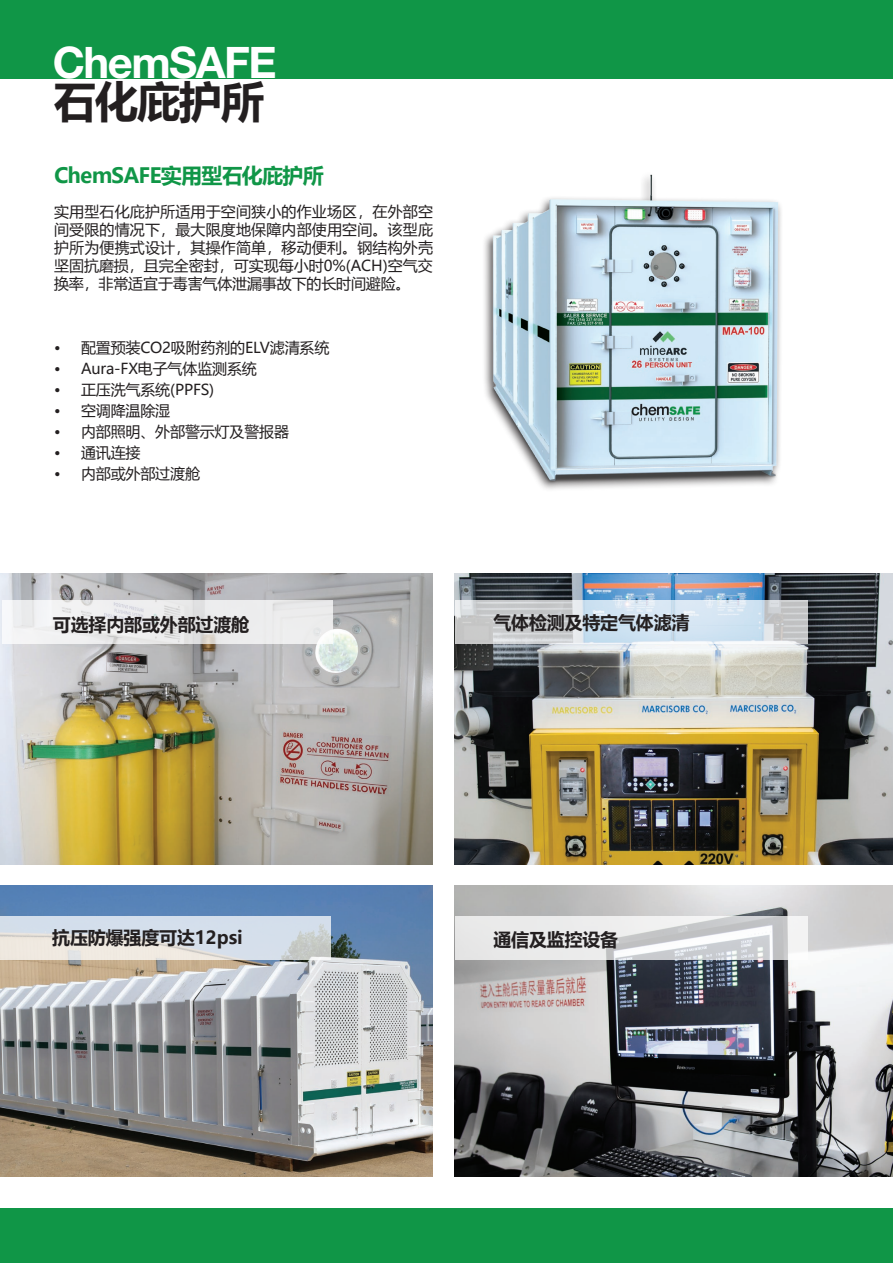
<style>
.page{position:relative;width:893px;height:1263px;background:#fff}
.page>*{position:absolute;margin:0;border:0;box-sizing:border-box;transform-origin:0 0}
.t1{font:700 43.5px "Helvetica Neue LT Std";letter-spacing:-.035em;color:#fff}
.t2{font:700 43.5px "Microsoft Ya Hei";letter-spacing:-.035em;color:#231f20}
.t3{font:700 21px "Microsoft Ya Hei";letter-spacing:-.035em;color:#109647}
.t4{font:700 18px "Microsoft Ya Hei";letter-spacing:-.01em;color:#231f20}
.t5{font:15px/18px "Microsoft Ya Hei";letter-spacing:-.01em;color:#231f20;text-align:justify}
</style>
<div class="page">
<div style="left:0;top:1208px;width:893px;height:55px;background:#109647"></div>
<div style="left:0;top:0;width:893px;height:78px;background:#109647"></div>
<img style="left:0;top:574px;width:433px;height:291px">
<img style="left:0;top:885px;width:433px;height:291px">
<img style="left:455px;top:574px;width:438px;height:291px">
<img style="left:455px;top:885px;width:438px;height:291px">
<svg style="left:2px;top:601px;width:331px;height:43px;fill:#ededee"></svg>
<img style="left:484px;top:174px;width:297px;height:315px">
<svg style="left:455px;top:601px;width:352px;height:43px;background:#d0dae2"></svg>
<svg style="left:0;top:916px;width:330px;height:44px;background:#dbdfe4"></svg>
<svg style="left:455px;top:916px;width:352px;height:44px;fill:#eaeaea"></svg>
<h1 class="t1" style="left:53px;top:35px;width:225px">ChemSAFE</h1>
<h1 class="t2" style="left:53px;top:71px;width:213px">石化庇护所</h1>
<h2 class="t3" style="left:54px;top:161px;width:271px">ChemSAFE实用型石化庇护所</h2>
<p class="t5" style="left:54px;top:202px;width:380px">实用型石化庇护所适用于空间狭小的作业场区，在外部空间受限的情况下，最大限度地保障内部使用空间。该型庇护所为便携式设计，其操作简单，移动便利。钢结构外壳坚固抗磨损，且完全密封，可实现每小时0%(ACH)空气交换率，非常适宜于毒害气体泄漏事故下的长时间避险。</p>
<p class="t5" style="left:54px;top:338px;width:277px">• 配置预装CO2吸附药剂的ELV滤清系统</p>
<p class="t5" style="left:54px;top:359px;width:204px">• Aura-FX电子气体监测系统</p>
<p class="t5" style="left:54px;top:380px;width:162px">• 正压洗气系统(PPFS)</p>
<p class="t5" style="left:54px;top:401px;width:118px">• 空调降温除湿</p>
<p class="t5" style="left:54px;top:422px;width:237px">• 内部照明、外部警示灯及警报器</p>
<p class="t5" style="left:54px;top:443px;width:88px">• 通讯连接</p>
<p class="t5" style="left:54px;top:464px;width:147px">• 内部或外部过渡舱</p>
<p class="t4" style="left:53px;top:611px;width:198px">可选择内部或外部过渡舱</p>
<p class="t4" style="left:493px;top:610px;width:198px">气体检测及特定气体滤清</p>
<p class="t4" style="left:52px;top:925px;width:192px">抗压防爆强度可达12psi</p>
<p class="t4" style="left:493px;top:927px;width:126px">通信及监控设备</p>
</div>
